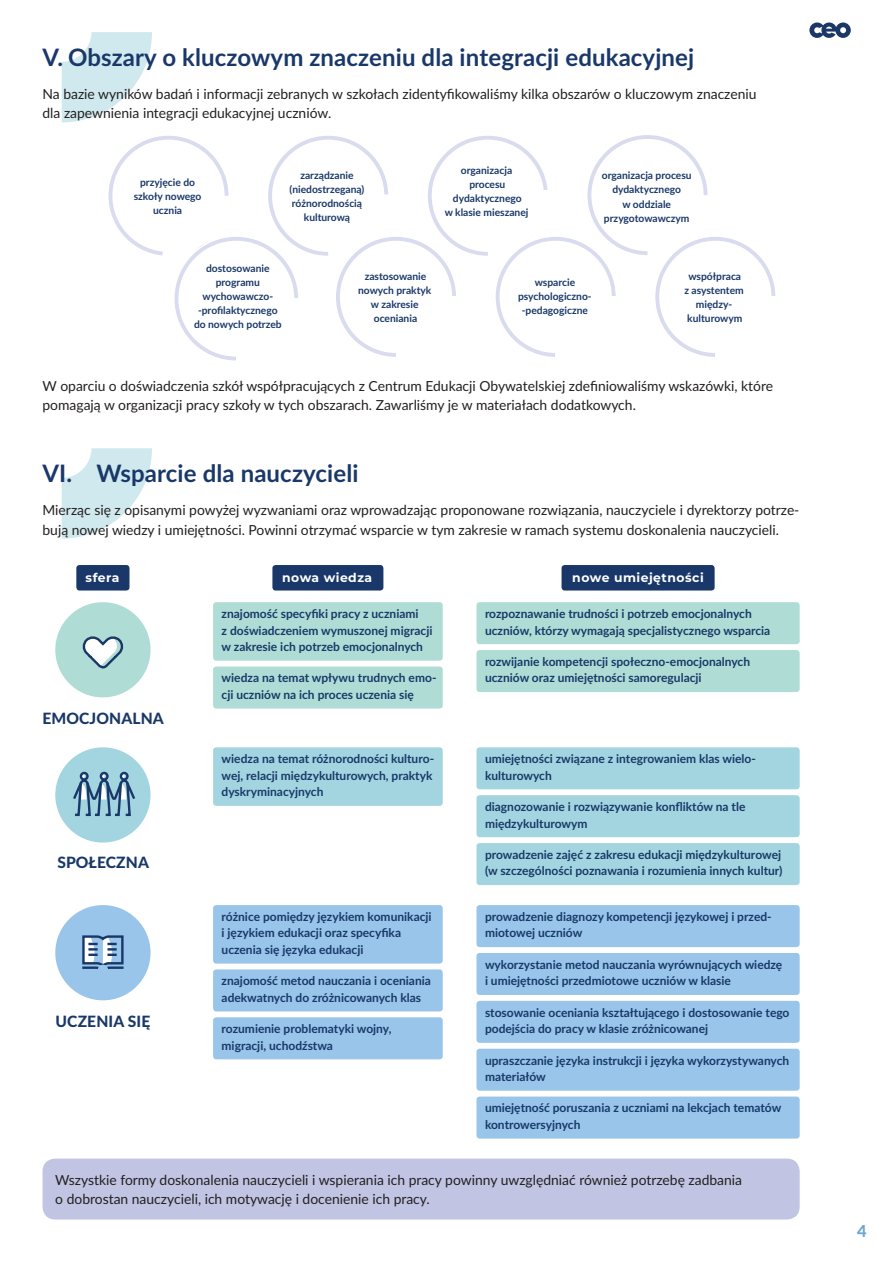
<style>
.page{position:relative;width:893px;height:1263px;background:#fff}
.page>*{position:absolute;margin:0;border:0;box-sizing:border-box;transform-origin:0 0}
.srodtytul{font:700 24px "Lato";letter-spacing:.005em;color:#193869}
.t1{font:800 16.5px "Lato";color:#6da6d1}
.potrzeby_naglowek{font:800 15.6px "Lato";letter-spacing:.005em;color:#193869}
.Basic_bez_wciecia{font:13.8px/19.2px "Lato";color:#231f20}
.tytuł_grafu_Montserr{font:700 12.3px "Montserrat";letter-spacing:.04em;color:#fff}
.tytuł_grafu_Montserr-2{font:700 12px/16.5px "Lato";color:#193869}
.tytuł_grafu_Montserr-3{font:700 10.2px/14.1px "Lato";color:#193869;text-align:center}
</style>
<div class="page">
<div style="left:109px;top:136px;width:119px;height:120px;border:4px solid #d9dbee;border-radius:50%"></div>
<div style="left:268px;top:136px;width:120px;height:120px;border:4px solid #d9dbee;border-radius:50%"></div>
<div style="left:175px;top:237px;width:123px;height:123px;border:4px solid #d9dbee;border-radius:50%"></div>
<div style="left:428px;top:136px;width:120px;height:120px;border:4px solid #d9dbee;border-radius:50%"></div>
<div style="left:587px;top:135px;width:120px;height:120px;border:4px solid #d9dbee;border-radius:50%"></div>
<div style="left:336px;top:237px;width:120px;height:120px;border:4px solid #d9dbee;border-radius:50%"></div>
<div style="left:496px;top:237px;width:120px;height:120px;border:4px solid #d9dbee;border-radius:50%"></div>
<div style="left:655px;top:237px;width:120px;height:120px;border:4px solid #d9dbee;border-radius:50%"></div>
<svg style="left:62px;top:32px;width:90px;height:90px"></svg>
<svg style="left:62px;top:448px;width:90px;height:91px"></svg>
<div style="left:43px;top:1158px;width:757px;height:61px;background:#c1c5e3;border-radius:13px"></div>
<svg style="left:809px;top:22px;width:42px;height:16px"></svg>
<div style="left:76px;top:565px;width:53px;height:25px;background:#193869;border-radius:3px"></div>
<div style="left:272px;top:565px;width:111px;height:25px;background:#193869;border-radius:3px"></div>
<div style="left:213px;top:747px;width:230px;height:59px;background:#a3d5e0;border-radius:3px"></div>
<div style="left:213px;top:602px;width:230px;height:59px;background:#afddd5;border-radius:3px"></div>
<div style="left:213px;top:666px;width:230px;height:42px;background:#afddd5;border-radius:3px"></div>
<div style="left:476px;top:602px;width:324px;height:42px;background:#afddd5;border-radius:3px"></div>
<div style="left:476px;top:650px;width:324px;height:42px;background:#afddd5;border-radius:3px"></div>
<div style="left:476px;top:843px;width:324px;height:42px;background:#a3d5e0;border-radius:3px"></div>
<div style="left:476px;top:1001px;width:324px;height:42px;background:#98c5e9;border-radius:3px"></div>
<div style="left:476px;top:953px;width:324px;height:42px;background:#98c5e9;border-radius:3px"></div>
<div style="left:476px;top:1096px;width:324px;height:42px;background:#98c5e9;border-radius:3px"></div>
<div style="left:476px;top:747px;width:324px;height:42px;background:#a3d5e0;border-radius:3px"></div>
<div style="left:476px;top:905px;width:324px;height:42px;background:#98c5e9;border-radius:3px"></div>
<div style="left:476px;top:1049px;width:324px;height:42px;background:#98c5e9;border-radius:3px"></div>
<div style="left:476px;top:795px;width:324px;height:42px;background:#a3d5e0;border-radius:3px"></div>
<div style="left:213px;top:905px;width:230px;height:58px;background:#98c5e9;border-radius:3px"></div>
<div style="left:213px;top:969px;width:230px;height:42px;background:#98c5e9;border-radius:3px"></div>
<div style="left:213px;top:1017px;width:230px;height:42px;background:#98c5e9;border-radius:3px"></div>
<div style="left:562px;top:565px;width:153px;height:25px;background:#193869;border-radius:3px"></div>
<div style="left:55px;top:602px;width:96px;height:95px;background:#afddd5;border-radius:50%"></div>
<svg style="left:82px;top:636px;width:42px;height:33px"></svg>
<div style="left:55px;top:747px;width:96px;height:95px;background:#a3d5e0;border-radius:50%"></div>
<svg style="left:73px;top:773px;width:62px;height:43px"></svg>
<div style="left:100px;top:772px;width:9px;height:9px;border:2px solid #193869;border-radius:50%"></div>
<div style="left:80px;top:772px;width:9px;height:9px;border:2px solid #193869;border-radius:50%"></div>
<div style="left:120px;top:772px;width:9px;height:9px;border:2px solid #193869;border-radius:50%"></div>
<div style="left:55px;top:905px;width:96px;height:95px;background:#98c5e9;border-radius:50%"></div>
<svg style="left:82px;top:935px;width:42px;height:34px"></svg>
<div style="left:98px;top:965px;width:10px;height:10px;background:#98c5e9;border-radius:50%"></div>
<svg style="left:163px;top:196px;width:68px;height:71px"></svg>
<svg style="left:328px;top:194px;width:62px;height:65px"></svg>
<div style="left:236px;top:299px;width:80px;height:74px;background:#fff"></div>
<svg style="left:488px;top:190px;width:66px;height:68px"></svg>
<svg style="left:647px;top:195px;width:65px;height:65px"></svg>
<div style="left:396px;top:297px;width:80px;height:68px;background:#fff"></div>
<div style="left:556px;top:297px;width:88px;height:68px;background:#fff"></div>
<div style="left:715px;top:297px;width:86px;height:63px;background:#fff"></div>
<p class="srodtytul" style="left:43px;top:39px;width:653px">V. Obszary o kluczowym znaczeniu dla integracji edukacyjnej</p>
<p class="Basic_bez_wciecia" style="left:43px;top:84px;width:715px">Na bazie wyników badań i informacji zebranych w szkołach zidentyfikowaliśmy kilka obszarów o kluczowym znaczeniu dla zapewnienia integracji edukacyjnej uczniów.</p>
<p class="tytuł_grafu_Montserr-3" style="left:134px;top:175px;width:69px">przyjęcie do szkoły nowego ucznia</p>
<p class="tytuł_grafu_Montserr-3" style="left:290px;top:168px;width:76px">zarządzanie (niedostrzeganą) różnorodnością kulturową</p>
<p class="tytuł_grafu_Montserr-3" style="left:445px;top:163px;width:85px">organizacja procesu dydaktycznego<br>w klasie mieszanej</p>
<p class="tytuł_grafu_Montserr-3" style="left:602px;top:168px;width:91px">organizacja procesu dydaktycznego<br>w oddziale przygotowawczym</p>
<p class="tytuł_grafu_Montserr-3" style="left:194px;top:260px;width:89px">dostosowanie programu wychowawczo--profilaktycznego do nowych potrzeb</p>
<p class="tytuł_grafu_Montserr-3" style="left:358px;top:269px;width:75px">zastosowanie nowych praktyk w zakresie oceniania</p>
<p class="tytuł_grafu_Montserr-3" style="left:518px;top:274px;width:75px">wsparcie psychologiczno--pedagogiczne</p>
<p class="tytuł_grafu_Montserr-3" style="left:684px;top:269px;width:61px">współpraca z asystentem między&shy;kulturowym</p>
<p class="Basic_bez_wciecia" style="left:43px;top:376px;width:732px">W oparciu o doświadczenia szkół współpracujących z Centrum Edukacji Obywatelskiej zdefiniowaliśmy wskazówki, które pomagają w organizacji pracy szkoły w tych obszarach. Zawarliśmy je w materiałach dodatkowych.</p>
<p class="srodtytul" style="left:43px;top:455px;width:317px">VI. Wsparcie dla nauczycieli</p>
<p class="Basic_bez_wciecia" style="left:43px;top:500px;width:758px;line-height:19.8px">Mierząc się z opisanymi powyżej wyzwaniami oraz wprowadzając proponowane rozwiązania, nauczyciele i dyrektorzy potrze&shy;bują nowej wiedzy i umiejętności. Powinni otrzymać wsparcie w tym zakresie w ramach systemu doskonalenia nauczycieli.</p>
<p class="tytuł_grafu_Montserr" style="left:86px;top:569px;width:35px">sfera</p>
<p class="tytuł_grafu_Montserr" style="left:282px;top:569px;width:92px">nowa wiedza</p>
<p class="potrzeby_naglowek" style="left:43px;top:706px;width:123px">EMOCJONALNA</p>
<p class="potrzeby_naglowek" style="left:57px;top:851px;width:93px">SPOŁECZNA</p>
<p class="potrzeby_naglowek" style="left:56px;top:1009px;width:96px">UCZENIA SIĘ</p>
<p class="tytuł_grafu_Montserr-2" style="left:222px;top:605px;width:212px">znajomość specyfiki pracy z uczniami<br>z doświadczeniem wymuszonej migracji w zakresie ich potrzeb emocjonalnych</p>
<p class="tytuł_grafu_Montserr-2" style="left:222px;top:669px;width:216px">wiedza na temat wpływu trudnych emo&shy;cji uczniów na ich proces uczenia się</p>
<p class="tytuł_grafu_Montserr-2" style="left:222px;top:750px;width:214px">wiedza na temat różnorodności kulturo&shy;wej, relacji międzykulturowych, praktyk dyskryminacyjnych</p>
<p class="tytuł_grafu_Montserr-2" style="left:222px;top:908px;width:211px">różnice pomiędzy językiem komunikacji i językiem edukacji oraz specyfika uczenia się języka edukacji</p>
<p class="tytuł_grafu_Montserr-2" style="left:222px;top:972px;width:211px">znajomość metod nauczania i oceniania adekwatnych do zróżnicowanych klas</p>
<p class="tytuł_grafu_Montserr-2" style="left:222px;top:1020px;width:171px">rozumienie problematyki wojny, migracji, uchodźstwa</p>
<p class="tytuł_grafu_Montserr" style="left:572px;top:569px;width:133px">nowe umiejętności</p>
<p class="tytuł_grafu_Montserr-2" style="left:485px;top:605px;width:287px">rozpoznawanie trudności i potrzeb emocjonalnych uczniów, którzy wymagają specjalistycznego wsparcia</p>
<p class="tytuł_grafu_Montserr-2" style="left:485px;top:653px;width:267px">rozwijanie kompetencji społeczno-emocjonalnych uczniów oraz umiejętności samoregulacji</p>
<p class="tytuł_grafu_Montserr-2" style="left:485px;top:750px;width:271px">umiejętności związane z integrowaniem klas wielo&shy;kulturowych</p>
<p class="tytuł_grafu_Montserr-2" style="left:485px;top:798px;width:262px">diagnozowanie i rozwiązywanie konfliktów na tle międzykulturowym</p>
<p class="tytuł_grafu_Montserr-2" style="left:485px;top:846px;width:299px">prowadzenie zajęć z zakresu edukacji międzykulturowej (w szczególności poznawania i rozumienia innych kultur)</p>
<p class="tytuł_grafu_Montserr-2" style="left:485px;top:908px;width:288px">prowadzenie diagnozy kompetencji językowej i przed&shy;miotowej uczniów</p>
<p class="tytuł_grafu_Montserr-2" style="left:485px;top:956px;width:299px">wykorzystanie metod nauczania wyrównujących wiedzę i umiejętności przedmiotowe uczniów w klasie</p>
<p class="tytuł_grafu_Montserr-2" style="left:485px;top:1003px;width:306px">stosowanie oceniania kształtującego i dostosowanie tego podejścia do pracy w klasie zróżnicowanej</p>
<p class="tytuł_grafu_Montserr-2" style="left:485px;top:1051px;width:306px">upraszczanie języka instrukcji i języka wykorzystywanych materiałów</p>
<p class="tytuł_grafu_Montserr-2" style="left:485px;top:1099px;width:298px">umiejętność poruszania z uczniami na lekcjach tematów kontrowersyjnych</p>
<p class="Basic_bez_wciecia" style="left:55px;top:1170px;width:688px">Wszystkie formy doskonalenia nauczycieli i wspierania ich pracy powinny uwzględniać również potrzebę zadbania o dobrostan nauczycieli, ich motywację i docenienie ich pracy.</p>
<h2 class="t1" style="left:857px;top:1218px;width:11px">4</h2>
</div>
